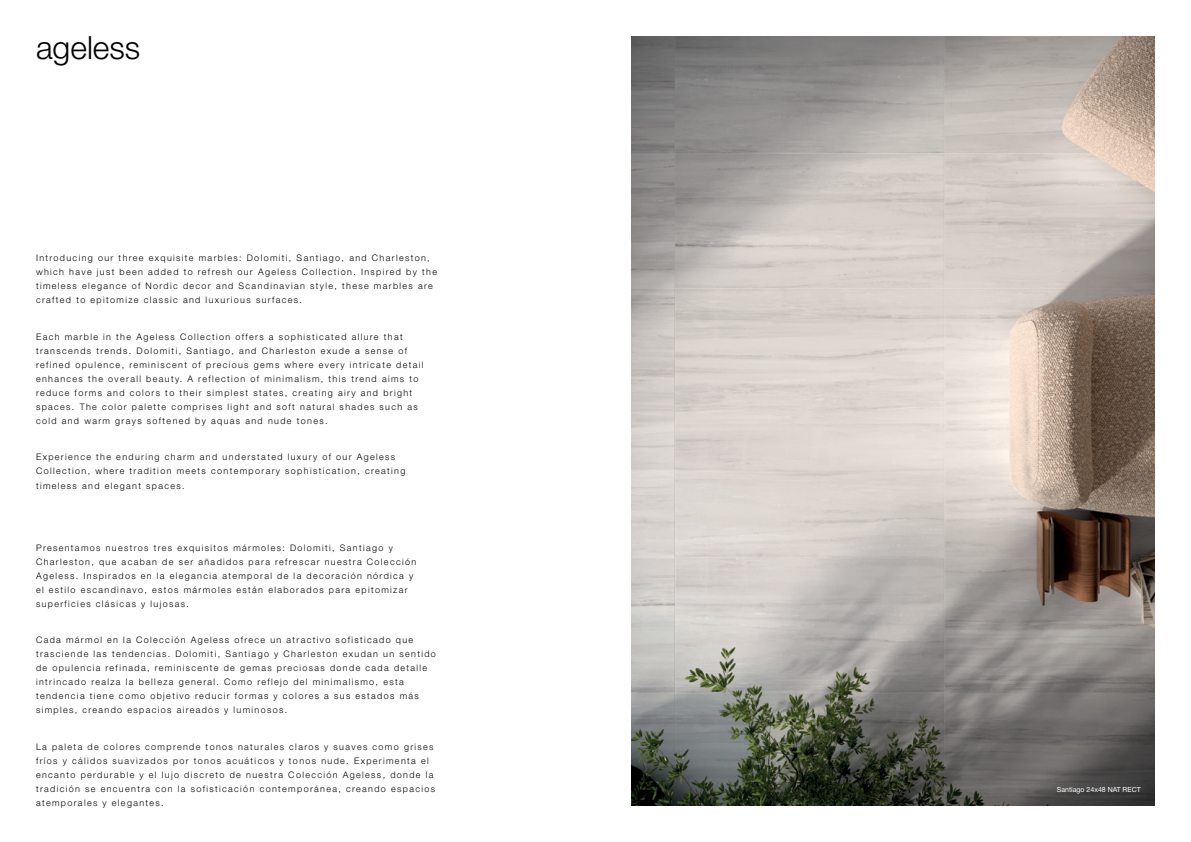
<style>
.page{position:relative;width:1191px;height:842px;background:#fff}
.page>*{position:absolute;margin:0;border:0;box-sizing:border-box;transform-origin:0 0}
.t1{font:300 32px "Helvetica Neue LT Std";color:#000}
.t2{font:300 9px/14px "Helvetica Neue LT Std";letter-spacing:.15em;color:#000}
.t3{font:7px "Helvetica Neue LT Std";color:#fff}
</style>
<div class="page">
<img style="left:631px;top:36px;width:524px;height:770px">
<h1 class="t1" style="left:36px;top:28px;width:106px">ageless</h1>
<p class="t2" style="left:36px;top:251px;width:402px">Introducing our three exquisite marbles: Dolomiti, Santiago, and Charleston, which have just been added to refresh our Ageless Collection. Inspired by the timeless elegance of Nordic decor and Scandinavian style, these marbles are crafted to epitomize classic and luxurious surfaces.</p>
<p class="t2" style="left:36px;top:329px;width:389px">Each marble in the Ageless Collection offers a sophisticated allure that transcends trends. Dolomiti, Santiago, and Charleston exude a sense of refined opulence, reminiscent of precious gems where every intricate detail enhances the overall beauty. A reflection of minimalism, this trend aims to reduce forms and colors to their simplest states, creating airy and bright spaces. The color palette comprises light and soft natural shades such as cold and warm grays softened by aquas and nude tones.</p>
<p class="t2" style="left:36px;top:450px;width:371px">Experience the enduring charm and understated luxury of our Ageless<br>Collection, where tradition meets contemporary sophistication, creating timeless and elegant spaces.</p>
<p class="t2" style="left:36px;top:540px;width:382px">Presentamos nuestros tres exquisitos mármoles: Dolomiti, Santiago y Charleston, que acaban de ser añadidos para refrescar nuestra Colección Ageless. Inspirados en la elegancia atemporal de la decoración nórdica y el estilo escandinavo, estos mármoles están elaborados para epitomizar superficies clásicas y lujosas.</p>
<p class="t2" style="left:36px;top:633px;width:401px">Cada mármol en la Colección Ageless ofrece un atractivo sofisticado que trasciende las tendencias. Dolomiti, Santiago y Charleston exudan un sentido de opulencia refinada, reminiscente de gemas preciosas donde cada detalle intrincado realza la belleza general. Como reflejo del minimalismo, esta tendencia tiene como objetivo reducir formas y colores a sus estados más simples, creando espacios aireados y luminosos.</p>
<p class="t2" style="left:36px;top:740px;width:401px">La paleta de colores comprende tonos naturales claros y suaves como grises fríos y cálidos suavizados por tonos acuáticos y tonos nude. Experimenta el encanto perdurable y el lujo discreto de nuestra Colección Ageless, donde la tradición se encuentra con la sofisticación contemporánea, creando espacios atemporales y elegantes.</p>
<p class="t3" style="left:1056px;top:785px;width:85px">Santiago 24x48 NAT RECT</p>
</div>
